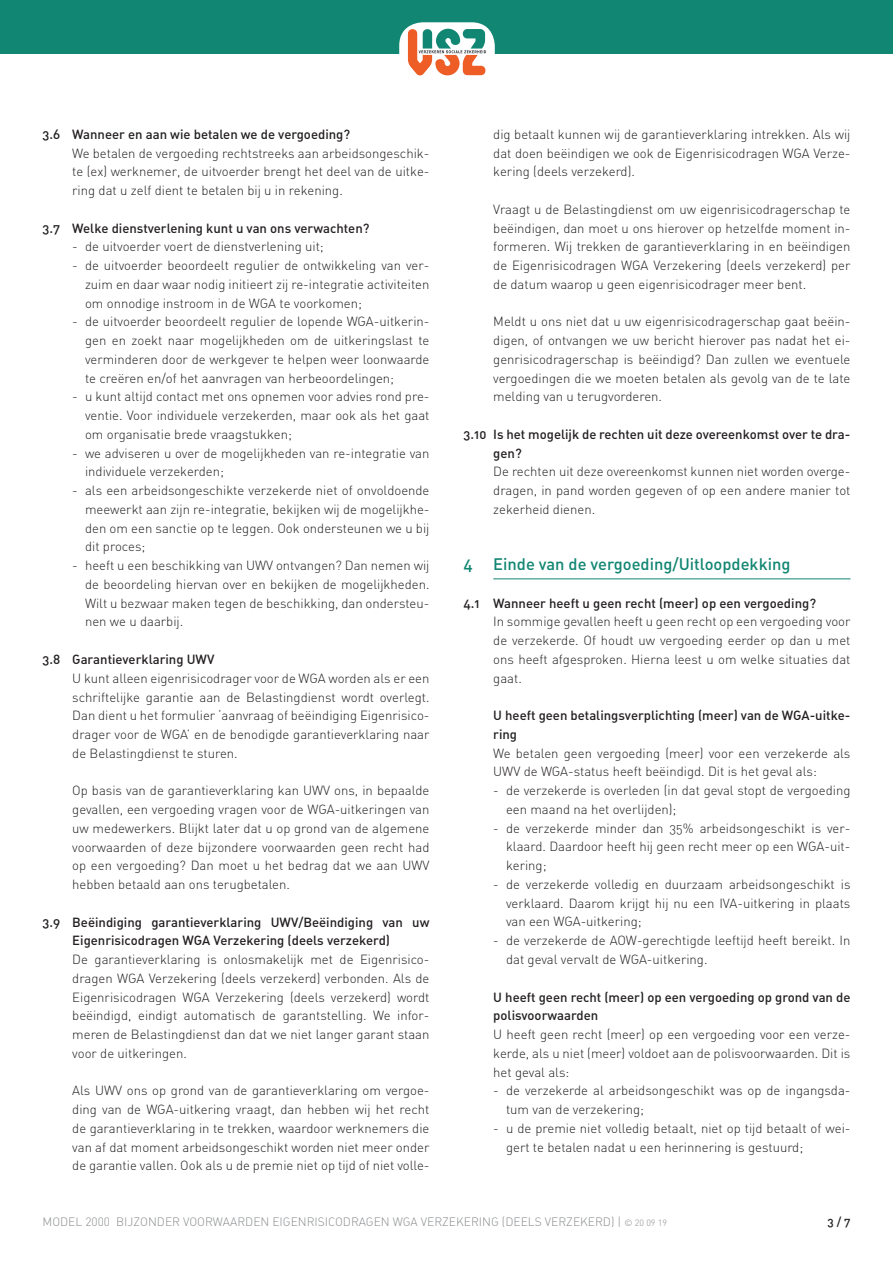
<style>
.page{position:relative;width:893px;height:1263px;background:#fff}
.page>*{position:absolute;margin:0;border:0;box-sizing:border-box;transform-origin:0 0}
.t1{font:16.5px "DIN Medium Alternate";color:#118672}
.t2{font:13.2px/18.8px "DIN Light Alternate";color:#231f20;text-align:justify}
.t3{font:13.2px/18.8px "DIN Medium Alternate";color:#231f20}
.t4{font:12px "DIN Light Alternate";color:#8a8c8f}
.t5{font:12px "DIN Medium Alternate";color:#231f20}
.s1{font-family:"DIN";font-weight:300}
.s2{font-family:"DIN";font-weight:300;font-size:9px}
</style>
<div class="page">
<div style="left:0;top:0;width:893px;height:53px;background:#118672"></div>
<div style="left:399px;top:22px;width:96px;height:62px;background:#fff;border-radius:23px"></div>
<svg style="left:408px;top:28px;width:79px;height:48px"></svg>
<hr style="left:493px;top:579px;width:357px;height:1px;background:#118672">
<p class="t3" style="left:43px;top:124px;width:309px">3.6 Wanneer en aan wie betalen we de vergoeding?</p>
<p class="t2" style="left:72px;top:143px;width:359px">We betalen de vergoeding rechtstreeks aan arbeidsongeschik&shy;te (ex) werknemer, de uitvoerder brengt het deel van de uitke&shy;ring dat u zelf dient te betalen bij u in rekening.</p>
<p class="t3" style="left:43px;top:218px;width:328px">3.7 Welke dienstverlening kunt u van ons verwachten?</p>
<p class="t2" style="left:72px;top:237px;width:253px">- de uitvoerder voert de dienstverlening uit;</p>
<p class="t2" style="left:85px;top:256px;width:346px;text-indent:-13px">- de uitvoerder beoordeelt regulier de ontwikkeling van ver&shy;zuim en daar waar nodig initieert zij re-integratie activiteiten om onnodige instroom in de WGA te voorkomen;</p>
<p class="t2" style="left:85px;top:312px;width:346px;text-indent:-13px">- de uitvoerder beoordeelt regulier de lopende WGA-uitkerin&shy;gen en zoekt naar mogelijkheden om de uitkeringslast te verminderen door de werkgever te helpen weer loonwaarde te creëren en/of het aanvragen van herbeoordelingen;</p>
<p class="t2" style="left:85px;top:387px;width:346px;text-indent:-13px">- u kunt altijd contact met ons opnemen voor advies rond pre&shy;ventie. Voor individuele verzekerden, maar ook als het gaat om organisatie brede vraagstukken;</p>
<p class="t2" style="left:85px;top:443px;width:346px;text-indent:-13px">- we adviseren u over de mogelijkheden van re-integratie van individuele verzekerden;</p>
<p class="t2" style="left:85px;top:481px;width:346px;text-indent:-13px">- als een arbeidsongeschikte verzekerde niet of onvoldoende meewerkt aan zijn re-integratie, bekijken wij de mogelijkhe&shy;den om een sanctie op te leggen. Ook ondersteunen we u bij dit proces;</p>
<p class="t2" style="left:85px;top:556px;width:346px;text-indent:-13px">- heeft u een beschikking van UWV ontvangen? Dan nemen wij de beoordeling hiervan over en bekijken de mogelijkheden.<br>Wilt u bezwaar maken tegen de beschikking, dan ondersteu&shy;nen we u daarbij.</p>
<p class="t3" style="left:43px;top:649px;width:173px">3.8 Garantieverklaring UWV</p>
<p class="t2" style="left:72px;top:668px;width:359px;text-align:left">U kunt alleen eigenrisicodrager voor de WGA worden als er een schriftelijke garantie aan de Belastingdienst wordt overlegt.<br>Dan dient u het formulier ‘aanvraag of beëindiging Eigenrisico&shy;drager voor de WGA’ en de benodigde garantieverklaring naar de Belastingdienst te sturen.</p>
<p class="t2" style="left:72px;top:781px;width:359px">Op basis van de garantieverklaring kan UWV ons, in bepaalde gevallen, een vergoeding vragen voor de WGA-uitkeringen van uw medewerkers. Blijkt later dat u op grond van de algemene voorwaarden of deze bijzondere voorwaarden geen recht had op een vergoeding? Dan moet u het bedrag dat we aan UWV hebben betaald aan ons terugbetalen.</p>
<p class="t3" style="left:72px;top:912px;width:359px;text-indent:-30px">3.9 Beëindiging garantieverklaring UWV/Beëindiging van uw<br>Eigenrisicodragen WGA Verzekering (deels verzekerd)</p>
<p class="t2" style="left:72px;top:950px;width:359px">De garantieverklaring is onlosmakelijk met de Eigenrisico&shy;dragen WGA Verzekering (deels verzekerd) verbonden. Als de Eigenrisicodragen WGA Verzekering (deels verzekerd) wordt beëindigd, eindigt automatisch de garantstelling. We infor&shy;meren de Belastingdienst dan dat we niet langer garant staan voor de uitkeringen.</p>
<p class="t2" style="left:72px;top:1081px;width:359px">Als UWV ons op grond van de garantieverklaring om vergoe&shy;ding van de WGA-uitkering vraagt, dan hebben wij het recht de garantieverklaring in te trekken, waardoor werknemers die van af dat moment arbeidsongeschikt worden niet meer onder de garantie vallen. Ook als u de premie niet op tijd of niet volle-</p>
<p class="t2" style="left:493px;top:125px;width:359px">dig betaalt kunnen wij de garantieverklaring intrekken. Als wij dat doen beëindigen we ook de Eigenrisicodragen WGA Verze&shy;kering (deels verzekerd).</p>
<p class="t2" style="left:493px;top:200px;width:359px">Vraagt u de Belastingdienst om uw eigenrisicodragerschap te beëindigen, dan moet u ons hierover op hetzelfde moment in&shy;formeren. Wij trekken de garantieverklaring in en beëindigen de Eigenrisicodragen WGA Verzekering (deels verzekerd) per de datum waarop u geen eigenrisicodrager meer bent.</p>
<p class="t2" style="left:493px;top:312px;width:359px">Meldt u ons niet dat u uw eigenrisicodragerschap gaat beëin&shy;digen, of ontvangen we uw bericht hierover pas nadat het ei&shy;genrisicodragerschap is beëindigd? Dan zullen we eventuele vergoedingen die we moeten betalen als gevolg van de te late melding van u terugvorderen.</p>
<p class="t3" style="left:493px;top:424px;width:359px;text-indent:-30px">3.10 Is het mogelijk de rechten uit deze overeenkomst over te dra&shy;gen?</p>
<p class="t2" style="left:493px;top:462px;width:359px">De rechten uit deze overeenkomst kunnen niet worden overge&shy;dragen, in pand worden gegeven of op een andere manier tot zekerheid dienen.</p>
<p class="t1" style="left:463px;top:554px;width:328px">4 Einde van de vergoeding/Uitloopdekking</p>
<p class="t3" style="left:463px;top:593px;width:354px">4.1 Wanneer heeft u geen recht (meer) op een vergoeding?</p>
<p class="t2" style="left:493px;top:612px;width:359px">In sommige gevallen heeft u geen recht op een vergoeding voor de verzekerde. Of houdt uw vergoeding eerder op dan u met ons heeft afgesproken. Hierna leest u om welke situaties dat gaat.</p>
<p class="t3" style="left:493px;top:705px;width:359px">U heeft geen betalingsverplichting (meer) van de WGA-uitke&shy;ring</p>
<p class="t2" style="left:493px;top:743px;width:359px">We betalen geen vergoeding (meer) voor een verzekerde als<br>UWV de WGA-status heeft beëindigd. Dit is het geval als:</p>
<p class="t2" style="left:506px;top:781px;width:346px;text-indent:-13px">- de verzekerde is overleden (in dat geval stopt de vergoeding een maand na het overlijden);</p>
<p class="t2" style="left:506px;top:818px;width:346px;text-indent:-13px">- de verzekerde minder dan 35% arbeidsongeschikt is ver&shy;klaard. Daardoor heeft hij geen recht meer op een WGA-uit&shy;kering;</p>
<p class="t2" style="left:506px;top:875px;width:346px;text-indent:-13px">- de verzekerde volledig en duurzaam arbeidsongeschikt is verklaard. Daarom krijgt hij nu een IVA-uitkering in plaats van een WGA-uitkering;</p>
<p class="t2" style="left:506px;top:931px;width:346px;text-indent:-13px">- de verzekerde de AOW-gerechtigde leeftijd heeft bereikt. In dat geval vervalt de WGA-uitkering.</p>
<p class="t3" style="left:493px;top:987px;width:359px">U heeft geen recht (meer) op een vergoeding op grond van de polisvoorwaarden</p>
<p class="t2" style="left:493px;top:1025px;width:359px">U heeft geen recht (meer) op een vergoeding voor een verze&shy;kerde, als u niet (meer) voldoet aan de polisvoorwaarden. Dit is het geval als:</p>
<p class="t2" style="left:506px;top:1081px;width:346px;text-indent:-13px">- de verzekerde al arbeidsongeschikt was op de ingangsda&shy;tum van de verzekering;</p>
<p class="t2" style="left:506px;top:1118px;width:346px;text-indent:-13px">- u de premie niet volledig betaalt, niet op tijd betaalt of wei&shy;gert te betalen nadat u een herinnering is gestuurd;</p>
<p class="t4" style="left:43px;top:1215px;width:626px">MODEL <span class="s1">2000</span> BIJZONDER VOORWAARDEN EIGENRISICODRAGEN WGA VERZEKERING (DEELS VERZEKERD) | <span class="s2">© 20 09 19</span></p>
<p class="t5" style="left:827px;top:1214px;width:24px">3 / 7</p>
</div>
